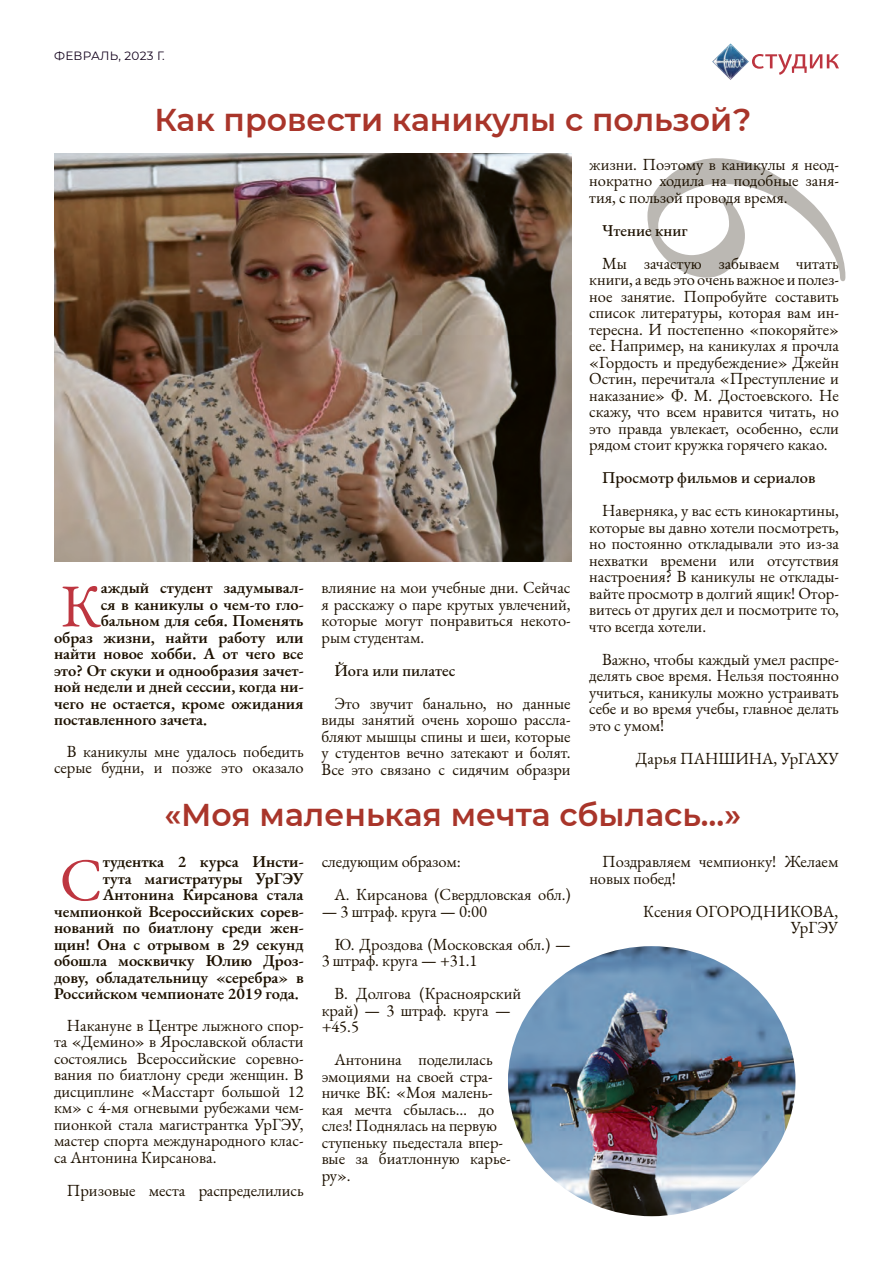
<style>
.page{position:relative;width:893px;height:1263px;background:#fff}
.page>*{position:absolute;margin:0;border:0;box-sizing:border-box;transform-origin:0 0}
.t1{font:300px "EB Garamond";color:#1d1100}
.лид{font:60.75px "EB Garamond";color:#be3640}
.заг{font:600 31.5px "Montserrat";color:#a9352a}
.t2{font:16.5px/16.5px "EB Garamond";color:#1d1100;text-align:justify}
.лид-2{font:600 16.5px/16.5px "EB Garamond";color:#1d1100;text-align:right}
.t3{font:500 16.5px "EB Garamond";color:#1d1100}
.t4{font:12px "Montserrat";letter-spacing:.02em;color:#13021c}
</style>
<div class="page">
<svg style="left:752px;top:54px;width:87px;height:21px"></svg>
<img style="left:712px;top:43px;width:37px;height:37px">
<img style="left:54px;top:153px;width:517px;height:408px">
<img style="left:508px;top:946px;width:287px;height:270px">
<p class="t4" style="left:54px;top:48px;width:112px">ФЕВРАЛЬ, 2023 Г.</p>
<p class="заг" style="left:154px;top:98px;width:598px">Как провести каникулы с пользой?</p>
<h1 class="t1" style="left:541px;top:297px;width:145px;rotate:-90deg">9</h1>
<p class="t2" style="left:589px;top:156px;width:251px">жизни. Поэтому в каникулы я неод&shy;нократно ходила на подобные заня&shy;тия, с пользой проводя время.</p>
<p class="t3" style="left:602px;top:219px;width:87px">Чтение книг</p>
<p class="t2" style="left:589px;top:255px;width:251px;text-indent:13px">Мы зачастую забываем читать книги, а ведь это очень важное и полез&shy;ное занятие. Попробуйте составить список литературы, которая вам ин&shy;тересна. И постепенно «покоряйте» ее. Например, на каникулах я прочла «Гордость и предубеждение» Джейн Остин, перечитала «Преступление и наказание» Ф. М. Достоевского. Не скажу, что всем нравится читать, но это правда увлекает, особенно, если рядом стоит кружка горячего какао.</p>
<p class="t3" style="left:602px;top:467px;width:215px">Просмотр фильмов и сериалов</p>
<p class="t2" style="left:589px;top:502px;width:251px;text-indent:13px">Наверняка, у вас есть кинокартины, которые вы давно хотели посмотреть, но постоянно откладывали это из-за нехватки времени или отсутствия настроения? В каникулы не отклады&shy;вайте просмотр в долгий ящик! Отор&shy;витесь от других дел и посмотрите то, что всегда хотели.</p>
<p class="t2" style="left:589px;top:651px;width:251px;text-indent:13px">Важно, чтобы каждый умел распре&shy;делять свое время. Нельзя постоянно учиться, каникулы можно устраивать себе и во время учебы, главное делать это с умом!</p>
<p class="t2" style="left:636px;top:750px;width:205px">Дарья ПАНШИНА, УрГАХУ</p>
<p class="заг" style="left:164px;top:792px;width:578px">«Моя маленькая мечта сбылась…»</p>
<p class="t2" style="left:322px;top:579px;width:251px">влияние на мои учебные дни. Сейчас я расскажу о паре крутых увлечений, которые могут понравиться некото&shy;рым студентам.</p>
<p class="t3" style="left:334px;top:659px;width:123px">Йога или пилатес</p>
<p class="t2" style="left:322px;top:695px;width:250px;text-indent:13px">Это звучит банально, но данные виды занятий очень хорошо рассла&shy;бляют мышцы спины и шеи, которые у студентов вечно затекают и болят.<br>Все это связано с сидячим образри</p>
<p class="лид" style="left:61px;top:566px;width:42px">К</p>
<p class="лид-2" style="left:101px;top:579px;width:204px">аждый студент задумывал-</p>
<p class="лид-2" style="left:101px;top:596px;width:204px">ся в каникулы о чем-то гло-</p>
<p class="лид-2" style="left:101px;top:612px;width:204px">бальном для себя. Поменять</p>
<p class="лид-2" style="left:54px;top:629px;width:251px">образ жизни, найти работу или</p>
<p class="лид-2" style="left:54px;top:645px;width:251px">найти новое хобби. А от чего все</p>
<p class="лид-2" style="left:54px;top:662px;width:251px">это? От скуки и однообразия зачет-</p>
<p class="лид-2" style="left:54px;top:678px;width:251px">ной недели и дней сессии, когда ни-</p>
<p class="лид-2" style="left:54px;top:695px;width:251px">чего не остается, кроме ожидания</p>
<p class="лид-2" style="left:54px;top:711px;width:155px">поставленного зачета.</p>
<p class="t2" style="left:54px;top:743px;width:251px;text-align:right">В каникулы мне удалось победить серые будни, и позже это оказало</p>
<p class="лид-2" style="left:54px;top:853px;width:251px">тудентка 2 курса Инсти-<br>тута магистратуры УрГЭУ<br>Антонина Кирсанова стала чемпионкой Всероссийских сорев&shy;нований по биатлону среди жен&shy;щин! Она с отрывом в 29 секунд обошла москвичку Юлию Дроз&shy;дову, обладательницу «серебра» в<br>Российском чемпионате 2019 года.</p>
<p class="t2" style="left:54px;top:1017px;width:251px;text-indent:13px">Накануне в Центре лыжного спор&shy;та «Демино» в Ярославской области состоялись Всероссийские соревно&shy;вания по биатлону среди женщин. В дисциплине «Масстарт большой 12 км» с 4-мя огневыми рубежами чем&shy;пионкой стала магистрантка УрГЭУ, мастер спорта международного клас&shy;са Антонина Кирсанова.</p>
<p class="t2" style="left:67px;top:1182px;width:238px">Призовые места распределились</p>
<p class="лид" style="left:60px;top:840px;width:45px">С</p>
<p class="t2" style="left:322px;top:853px;width:141px">следующим образом:</p>
<p class="t2" style="left:334px;top:886px;width:238px">А. Кирсанова (Свердловская обл.)</p>
<p class="t2" style="left:322px;top:903px;width:167px">— 3 штраф. круга — 0:00</p>
<p class="t2" style="left:322px;top:936px;width:250px;text-indent:13px">Ю. Дроздова (Московская обл.) —<br>3 штраф. круга — +31.1</p>
<p class="t2" style="left:322px;top:985px;width:201px;text-align:left;text-indent:13px">В. Долгова (Красноярский край) — 3 штраф. круга — +45.5</p>
<p class="t2" style="left:322px;top:1051px;width:191px;text-align:left;text-indent:13px">Антонина поделилась эмоциями на своей стра&shy;ничке ВК: «Моя малень&shy;кая мечта сбылась… до слез! Поднялась на первую ступеньку пьедестала впер&shy;вые за биатлонную карье&shy;ру».</p>
<p class="t2" style="left:589px;top:853px;width:250px;text-indent:13px">Поздравляем чемпионку! Желаем новых побед!</p>
<p class="t2" style="left:643px;top:903px;width:197px;text-align:right">Ксения ОГОРОДНИКОВА,<br>УрГЭУ</p>
</div>
